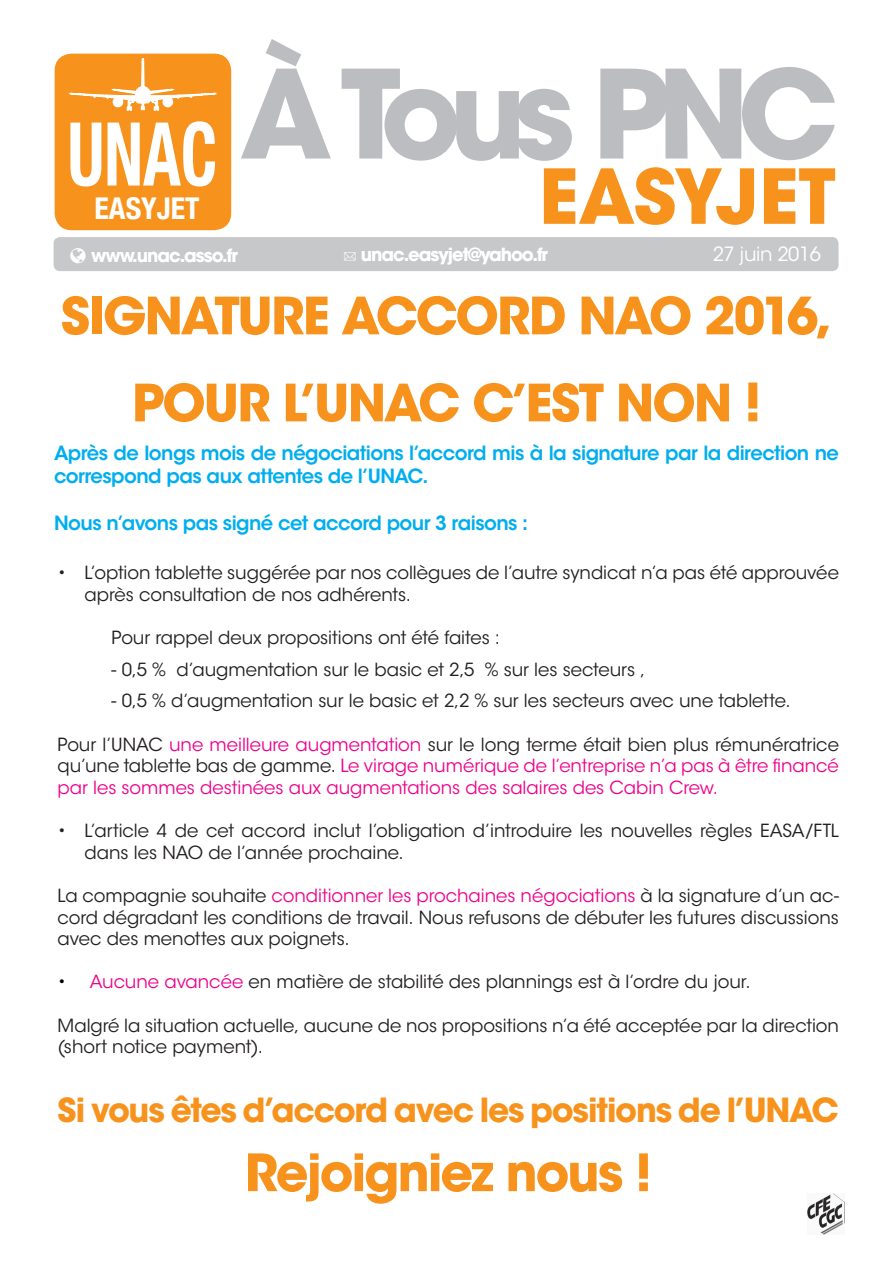
<style>
.page{position:relative;width:893px;height:1263px;background:#fff}
.page>*{position:absolute;margin:0;border:0;box-sizing:border-box;transform-origin:0 0}
.t1{font:700 121.5px "ITC Avant Garde Std";letter-spacing:-.1em;color:#bcbdc0}
.t2{font:700 75px "ITC Avant Garde Std";letter-spacing:-.015em;color:#f7931d}
.t3{font:700 51px/87px "ITC Avant Garde Std";letter-spacing:-.04em;color:#f7931d;text-align:center}
.t4{font:700 33px "ITC Avant Garde Std";letter-spacing:-.04em;color:#f7931d}
.t5{font:700 condensed 30px "Helvetica Neue";color:#fff}
.t6{font:600 19.5px/23.4px "ITC Avant Garde Std";letter-spacing:-.03em;color:#00aeef}
.t7{font:19.5px "ITC Avant Garde Std";letter-spacing:-.02em;color:#fff}
.t8{font:18px/21.6px "ITC Avant Garde Std";color:#231f20}
.t9{font:18px/21.6px "ITC Avant Garde Std";color:#ed028c;text-align:justify}
.t10{font:700 18px "ITC Avant Garde Std";letter-spacing:-.06em;color:#fff}
.s1{font-family:"Arial Unicode MS";font-weight:400}
.s2{font-size:52.5px}
.s3{color:#231f20}
.s4{color:#ed028c}
.s5{color:#000}
</style>
<div class="page">
<div style="left:54px;top:237px;width:784px;height:34px;background:#c7c8ca;border-radius:6px"></div>
<div style="left:55px;top:54px;width:176px;height:176px;background:#f7931d;border-radius:17px"></div>
<svg style="left:69px;top:58px;width:147px;height:53px"></svg>
<img style="left:808px;top:1194px;width:37px;height:41px">
<h1 class="t1" style="left:68px;top:35px;width:772px"><sub>UNAC</sub> À Tous PNC</h1>
<h3 class="t5" style="left:95px;top:184px;width:107px">EASYJET</h3>
<h2 class="t2" style="left:539px;top:148px;width:298px">EASYJET</h2>
<p class="t10" style="left:91px;top:244px;width:148px">www.unac.asso.fr</p>
<p class="t10" style="left:344px;top:243px;width:206px"><span class="s1">✉</span> unac.easyjet@yahoo.fr</p>
<p class="t7" style="left:713px;top:242px;width:110px">27 juin 2016</p>
<h3 class="t3" style="left:61px;top:272px;width:773px">SIGNATURE ACCORD NAO 2016,<br>POUR L’UNAC C’EST NON <span class="s2">!</span></h3>
<p class="t6" style="left:54px;top:441px;width:786px">Après de longs mois de négociations l’accord mis à la signature par la direction ne correspond pas aux attentes de l’UNAC.</p>
<p class="t6" style="left:54px;top:511px;width:476px">Nous n’avons pas signé cet accord pour 3 raisons :</p>
<p class="t8" style="left:85px;top:562px;width:756px;text-indent:-27px">• L’option tablette suggérée par nos collègues de l’autre syndicat n’a pas été approuvée après consultation de nos adhérents.</p>
<p class="t8" style="left:112px;top:627px;width:390px">Pour rappel deux propositions ont été faites :</p>
<p class="t8" style="left:112px;top:659px;width:535px">- 0,5 % d’augmentation sur le basic et 2,5 % sur les secteurs ,</p>
<p class="t8" style="left:112px;top:690px;width:680px">- 0,5 % d’augmentation sur le basic et 2,2 % sur les secteurs avec une tablette.</p>
<p class="t9" style="left:58px;top:734px;width:783px"><span class="s3">Pour l’UNAC</span> une meilleure augmentation <span class="s3">sur le long terme était bien plus rémunératrice qu’une tablette bas de gamme.</span> Le virage numérique de l’entreprise n’a pas à être financé par les sommes destinées aux augmentations des salaires des Cabin Crew.</p>
<p class="t8" style="left:85px;top:820px;width:756px;text-indent:-27px">• L’article 4 de cet accord inclut l’obligation d’introduire les nouvelles règles EASA/FTL dans les NAO de l’année prochaine.</p>
<p class="t8" style="left:58px;top:885px;width:783px;text-align:justify">La compagnie souhaite <span class="s4">conditionner les prochaines négociations</span> à la signature d’un ac&shy;cord dégradant les conditions de travail. Nous refusons de débuter les futures discussions avec des menottes aux poignets.</p>
<p class="t8" style="left:58px;top:971px;width:694px"><span class="s5">•</span> <span class="s4">Aucune avancée</span> en matière de stabilité des plannings est à l’ordre du jour.</p>
<p class="t8" style="left:58px;top:1014px;width:783px">Malgré la situation actuelle, aucune de nos propositions n’a été acceptée par la direction (short notice payment).</p>
<h3 class="t4" style="left:58px;top:1088px;width:783px">Si vous êtes d’accord avec les positions de l’UNAC</h3>
<h3 class="t3" style="left:245px;top:1128px;width:409px">Rejoigniez nous !</h3>
</div>
